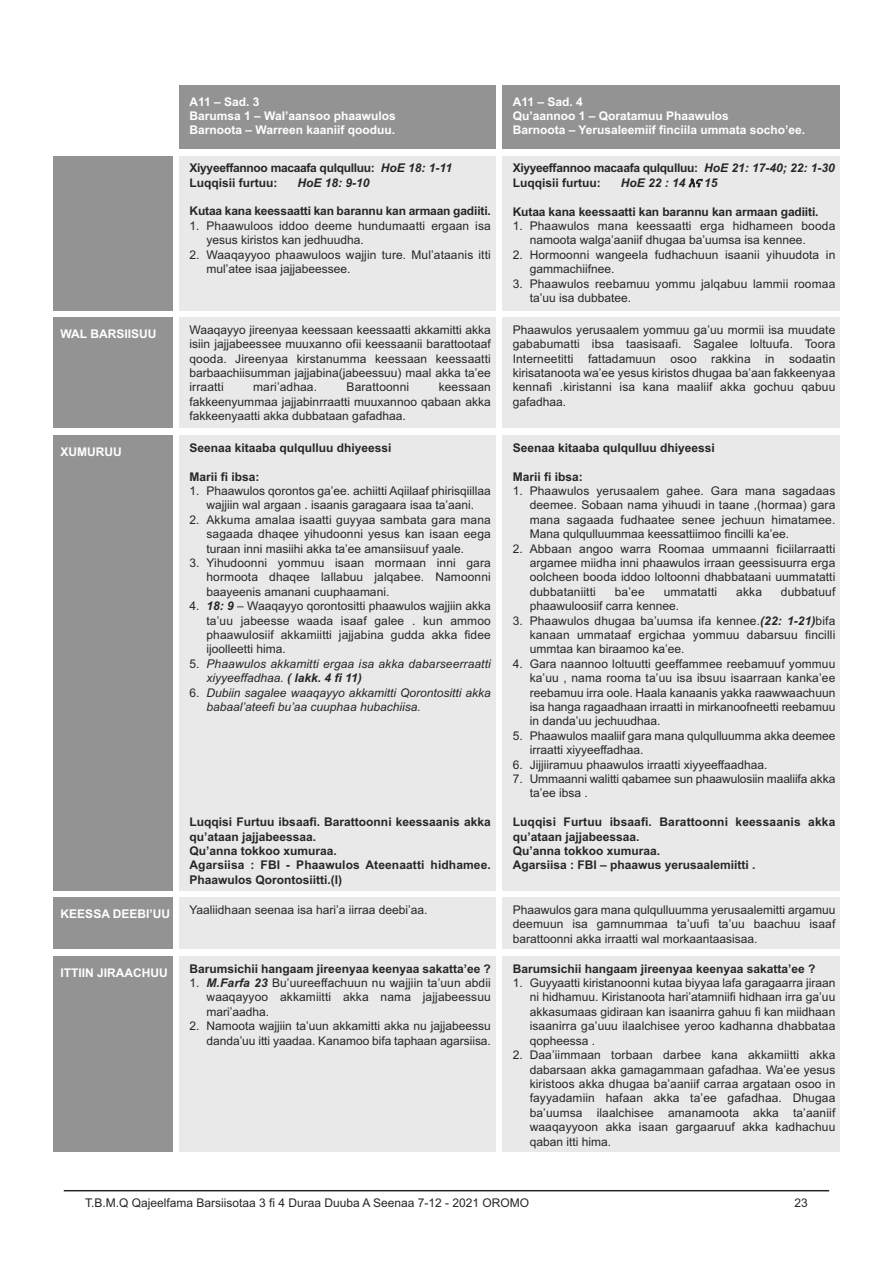
<style>
.page{position:relative;width:893px;height:1263px;background:#fff}
.page>*{position:absolute;margin:0;border:0;box-sizing:border-box;transform-origin:0 0}
.t1{font:12px/14.4px "Arial";color:#272627;text-align:justify}
.t2{font:700 12px/14.4px "Arial";color:#272627}
.t3{font:700 12px/14.4px "Arial";color:#fff}
.t4{font:italic 12px/14.4px "Arial";color:#272627}
.t5{font:700 12px/14.4px "Arial";letter-spacing:-.025em;color:#272627}
.t6{font:italic 700 12px "Arial";color:#272627}
.s1{font-style:italic}
.s2{font-family:"Nyala";font-weight:400}
.s3{font-weight:700;font-style:italic}
.s4{font-style:normal}
.s5{font-weight:700}
</style>
<div class="page">
<hr style="left:64px;top:1190px;width:765px;height:1px;background:#272627">
<div style="left:179px;top:85px;width:316px;height:64px;background:#939393"></div>
<div style="left:502px;top:85px;width:338px;height:64px;background:#939393"></div>
<div style="left:53px;top:156px;width:119px;height:154px;background:#939393"></div>
<div style="left:179px;top:156px;width:316px;height:154px;background:#e9e9e9"></div>
<div style="left:502px;top:156px;width:338px;height:154px;background:#e9e9e9"></div>
<div style="left:53px;top:317px;width:119px;height:111px;background:#939393"></div>
<div style="left:179px;top:317px;width:316px;height:111px;background:#e9e9e9"></div>
<div style="left:502px;top:317px;width:338px;height:111px;background:#e9e9e9"></div>
<div style="left:53px;top:435px;width:119px;height:455px;background:#939393"></div>
<div style="left:179px;top:435px;width:316px;height:455px;background:#e9e9e9"></div>
<div style="left:502px;top:435px;width:338px;height:455px;background:#e9e9e9"></div>
<div style="left:53px;top:897px;width:119px;height:52px;background:#939393"></div>
<div style="left:179px;top:897px;width:316px;height:52px;background:#e9e9e9"></div>
<div style="left:502px;top:897px;width:338px;height:52px;background:#e9e9e9"></div>
<div style="left:53px;top:956px;width:119px;height:196px;background:#939393"></div>
<div style="left:179px;top:956px;width:316px;height:196px;background:#e9e9e9"></div>
<div style="left:502px;top:956px;width:338px;height:196px;background:#e9e9e9"></div>
<p class="t3" style="left:190px;top:94px;width:208px">A11 – Sad. 3<br>Barumsa 1 – Wal’aansoo phaawulos<br>Barnoota – Warreen kaaniif qooduu.</p>
<p class="t3" style="left:513px;top:94px;width:294px">A11 – Sad. 4<br>Qu’aannoo 1 – Qoratamuu Phaawulos<br>Barnoota – Yerusaleemiif finciila ummata socho’ee.</p>
<p class="t5" style="left:190px;top:161px;width:264px">Xiyyeeffannoo macaafa qulqulluu: <span class="s1">HoE 18: 1-11<br></span>Luqqisii furtuu:</p>
<p class="t5" style="left:513px;top:161px;width:324px">Xiyyeeffannoo macaafa qulqulluu: <span class="s1">HoE 21: 17-40; 22: 1-30<br></span>Luqqisii furtuu:</p>
<p class="t6" style="left:298px;top:175px;width:74px">HoE 18: 9-10</p>
<p class="t2" style="left:190px;top:204px;width:303px">Kutaa kana keessaatti kan barannu kan armaan gadiiti.</p>
<p class="t1" style="left:207px;top:218px;width:286px;text-indent:-17px">1. Phaawuloos iddoo deeme hundumaatti ergaan isa yesus kiristos kan jedhuudha.</p>
<p class="t1" style="left:207px;top:247px;width:286px;text-indent:-17px">2. Waaqayyoo phaawuloos wajjin ture. Mul’ataanis itti mul’atee isaa jajjabeessee.</p>
<p class="t6" style="left:621px;top:176px;width:98px">HoE 22 : 14 <span class="s2">እና</span>15</p>
<p class="t2" style="left:513px;top:204px;width:307px">Kutaa kana keessaatti kan barannu kan armaan gadiiti.</p>
<p class="t1" style="left:530px;top:219px;width:307px;text-indent:-17px">1. Phaawulos mana keessaatti erga hidhameen booda namoota walga’aaniif dhugaa ba’uumsa isa kennee.</p>
<p class="t1" style="left:530px;top:247px;width:307px;text-indent:-17px">2. Hormoonni wangeela fudhachuun isaanii yihuudota in gammachiifnee.</p>
<p class="t1" style="left:530px;top:276px;width:307px;text-indent:-17px">3. Phaawulos reebamuu yommu jalqabuu lammii roomaa ta’uu isa dubbatee.</p>
<p class="t3" style="left:61px;top:327px;width:97px">WAL BARSIISUU</p>
<p class="t1" style="left:190px;top:322px;width:303px">Waaqayyo jireenyaa keessaan keessaatti akkamitti akka isiin jajjabeessee muuxanno ofii keessaanii barattootaaf qooda. Jireenyaa kirstanumma keessaan keessaatti barbaachiisumman jajjabina(jabeessuu) maal akka ta’ee irraatti</p>
<p class="t1" style="left:253px;top:380px;width:65px">mari’adhaa.</p>
<p class="t1" style="left:347px;top:380px;width:64px">Barattoonni</p>
<p class="t1" style="left:190px;top:380px;width:303px;text-indent:249px">keessaan fakkeenyummaa jajjabinrraatti muuxannoo qabaan akka fakkeenyaatti akka dubbataan gafadhaa.</p>
<p class="t3" style="left:61px;top:445px;width:63px">XUMURUU</p>
<p class="t2" style="left:190px;top:440px;width:204px">Seenaa kitaaba qulqulluu dhiyeessi</p>
<p class="t2" style="left:190px;top:469px;width:72px">Marii fi ibsa:</p>
<p class="t1" style="left:190px;top:484px;width:303px;text-align:center">1. Phaawulos qorontos ga’ee. achiitti Aqiilaaf phirisqiillaa wajjiin wal argaan . isaanis garagaara isaa ta’aani.</p>
<p class="t1" style="left:207px;top:512px;width:286px;text-indent:-17px">2. Akkuma amalaa isaatti guyyaa sambata gara mana sagaada dhaqee yihudoonni yesus kan isaan eega turaan inni masiihi akka ta’ee amansiisuuf yaale.</p>
<p class="t1" style="left:207px;top:556px;width:286px;text-indent:-17px">3. Yihudoonni yommuu isaan mormaan inni gara hormoota dhaqee lallabuu jalqabee. Namoonni baayeenis amanani cuuphaamani.</p>
<p class="t1" style="left:207px;top:599px;width:286px;text-indent:-17px">4. <span class="s3">18: 9</span> – Waaqayyo qorontositti phaawulos wajjiin akka ta’uu jabeesse waada isaaf galee . kun ammoo phaawulosiif akkamiitti jajjabina gudda akka fidee ijoolleetti hima.</p>
<p class="t4" style="left:207px;top:656px;width:286px;text-indent:-17px"><span class="s4">5.</span> Phaawulos akkamitti ergaa isa akka dabarseerraatti xiyyeeffadhaa. <span class="s5">( lakk. 4 fi 11)</span></p>
<p class="t4" style="left:207px;top:685px;width:286px;text-indent:-17px"><span class="s4">6.</span> Dubiin sagalee waaqayyo akkamitti Qorontositti akka babaal’ateefi bu’aa cuuphaa hubachiisa.</p>
<p class="t2" style="left:190px;top:815px;width:303px">Luqqisi Furtuu ibsaafi. Barattoonni keessaanis akka qu’ataan jajjabeessaa.<br>Qu’anna tokkoo xumuraa.<br>Agarsiisa : FBI - Phaawulos Ateenaatti hidhamee.<br>Phaawulos Qorontosiitti.(I)</p>
<p class="t1" style="left:513px;top:322px;width:324px">Phaawulos yerusaalem yommuu ga’uu mormii isa muudate gababumatti ibsa taasisaafi. Sagalee loltuufa. Toora Interneetitti fattadamuun osoo rakkina in sodaatin kirisatanoota wa’ee yesus kiristos dhugaa ba’aan fakkeenyaa kennafi .kiristanni isa kana maaliif akka gochuu qabuu gafadhaa.</p>
<p class="t2" style="left:513px;top:440px;width:204px">Seenaa kitaaba qulqulluu dhiyeessi</p>
<p class="t2" style="left:513px;top:469px;width:72px">Marii fi ibsa:</p>
<p class="t1" style="left:530px;top:484px;width:307px;text-indent:-17px">1. Phaawulos yerusaalem gahee. Gara mana sagadaas deemee. Sobaan nama yihuudi in taane ,(hormaa) gara mana sagaada fudhaatee senee jechuun himatamee.<br>Mana qulqulluummaa keessattiimoo fincilli ka’ee.</p>
<p class="t1" style="left:530px;top:541px;width:307px;text-indent:-17px">2. Abbaan angoo warra Roomaa ummaanni ficiilarraatti argamee miidha inni phaawulos irraan geessisuurra erga oolcheen booda iddoo loltoonni dhabbataani uummatatti dubbataniitti</p>
<p class="t1" style="left:615px;top:584px;width:31px">ba’ee</p>
<p class="t1" style="left:664px;top:584px;width:55px">ummatatti</p>
<p class="t1" style="left:736px;top:584px;width:27px">akka</p>
<p class="t1" style="left:781px;top:584px;width:56px">dubbatuuf</p>
<p class="t1" style="left:530px;top:599px;width:151px">phaawuloosiif carra kennee.</p>
<p class="t1" style="left:530px;top:613px;width:307px;text-indent:-17px">3. Phaawulos dhugaa ba’uumsa ifa kennee.<span class="s3">(22: 1-21)</span>bifa kanaan ummataaf ergichaa yommuu dabarsuu fincilli ummtaa kan biraamoo ka’ee.</p>
<p class="t1" style="left:530px;top:656px;width:307px;text-indent:-17px">4. Gara naannoo loltuutti geeffammee reebamuuf yommuu ka’uu , nama rooma ta’uu isa ibsuu isaarraan kanka’ee reebamuu irra oole. Haala kanaanis yakka raawwaachuun isa hanga ragaadhaan irraatti in mirkanoofneetti reebamuu in danda’uu jechuudhaa.</p>
<p class="t1" style="left:530px;top:728px;width:307px;text-indent:-17px">5. Phaawulos maaliif gara mana qulqulluumma akka deemee irraatti xiyyeeffadhaa.</p>
<p class="t1" style="left:513px;top:757px;width:256px">6. Jijjiiramuu phaawulos irraatti xiyyeeffaadhaa.</p>
<p class="t1" style="left:530px;top:772px;width:307px;text-indent:-17px">7. Ummaanni walitti qabamee sun phaawulosiin maaliifa akka ta’ee ibsa .</p>
<p class="t2" style="left:513px;top:815px;width:324px">Luqqisi Furtuu ibsaafi. Barattoonni keessaanis akka qu’ataan jajjabeessaa.<br>Qu’anna tokkoo xumuraa.<br>Agarsiisa : FBI – phaawus yerusaalemiitti .</p>
<p class="t3" style="left:61px;top:907px;width:111px">KEESSA DEEBI’UU</p>
<p class="t1" style="left:190px;top:902px;width:239px">Yaaliidhaan seenaa isa hari’a iirraa deebi’aa.</p>
<p class="t1" style="left:513px;top:902px;width:324px">Phaawulos gara mana qulqulluumma yerusaalemitti argamuu deemuun isa gamnummaa ta’uufi ta’uu baachuu isaaf barattoonni akka irraatti wal morkaantaasisaa.</p>
<p class="t3" style="left:61px;top:966px;width:109px">ITTIIN JIRAACHUU</p>
<p class="t2" style="left:190px;top:961px;width:303px">Barumsichii hangaam jireenyaa keenyaa sakatta’ee ?</p>
<p class="t1" style="left:207px;top:976px;width:286px;text-indent:-17px">1. <span class="s3">M.Farfa 23</span> Bu’uureeffachuun nu wajjiin ta’uun abdii waaqayyoo akkamiitti akka nama jajjabeessuu mari’aadha.</p>
<p class="t1" style="left:190px;top:1019px;width:303px;text-align:right">2. Namoota wajjiin ta’uun akkamitti akka nu jajjabeessu danda’uu itti yaadaa. Kanamoo bifa taphaan agarsiisa.</p>
<p class="t2" style="left:513px;top:961px;width:304px">Barumsichii hangaam jireenyaa keenyaa sakatta’ee ?</p>
<p class="t1" style="left:530px;top:976px;width:307px;text-indent:-17px">1. Guyyaatti kiristanoonni kutaa biyyaa lafa garagaarra jiraan ni hidhamuu. Kiristanoota hari’atamniifi hidhaan irra ga’uu akkasumaas gidiraan kan isaanirra gahuu fi kan miidhaan isaanirra ga’uuu ilaalchisee yeroo kadhanna dhabbataa qopheessa .</p>
<p class="t1" style="left:530px;top:1048px;width:307px;text-indent:-17px">2. Daa’iimmaan torbaan darbee kana akkamiitti akka dabarsaan akka gamagammaan gafadhaa. Wa’ee yesus kiristoos akka dhugaa ba’aaniif carraa argataan osoo in fayyadamiin hafaan akka ta’ee gafadhaa. Dhugaa ba’uumsa ilaalchisee amanamoota akka ta’aaniif waaqayyoon akka isaan gargaaruuf akka kadhachuu qaban itti hima.</p>
<p class="t1" style="left:85px;top:1195px;width:446px">T.B.M.Q Qajeelfama Barsiisotaa 3 fi 4 Duraa Duuba A Seenaa 7-12 - 2021 OROMO</p>
<p class="t1" style="left:795px;top:1195px;width:15px">23</p>
</div>
